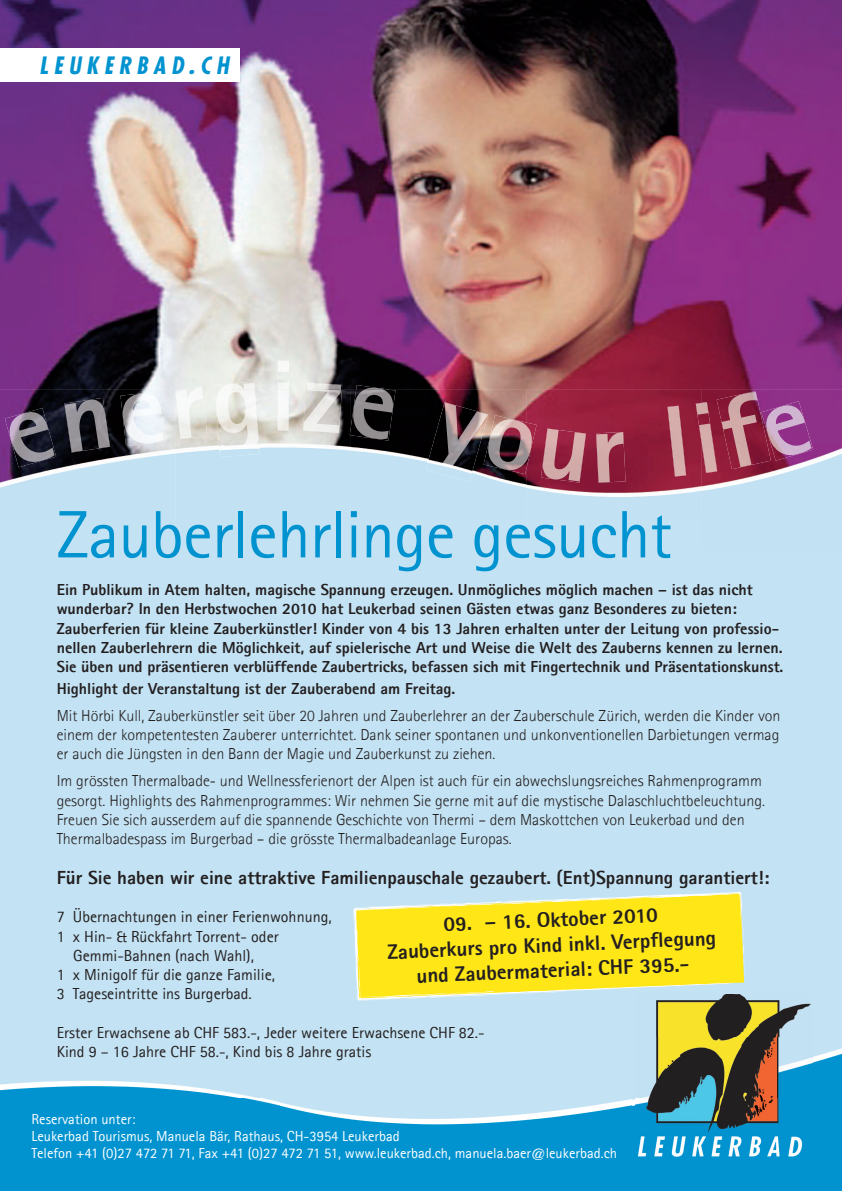
<style>
.page{position:relative;width:842px;height:1191px;background:#fff}
.page>*{position:absolute;margin:0;border:0;box-sizing:border-box;transform-origin:0 0}
.t1{font:67px "Agfa Rotis Sans Serif";letter-spacing:-.01em;color:#0093d0}
.t2{font:italic 700 condensed 23.2px "Futura";letter-spacing:.24em;color:#0093d0}
.t3{font:800 21px/25.2px "Agfa Rotis Sans Serif";color:#231f20;text-align:center}
.t4{font:800 19px "Agfa Rotis Sans Serif";color:#231f20}
.t5{font:300 16px/19.2px "Agfa Rotis Sans Serif";color:#231f20;text-align:justify}
.t6{font:800 16px/19.2px "Agfa Rotis Sans Serif";color:#231f20}
.t7{font:16px/19.2px "Agfa Rotis Sans Serif";color:#231f20}
.t8{font:14.5px/17.4px "Agfa Rotis Sans Serif";color:#fff}
</style>
<div class="page">
<img style="left:0;top:933px;width:631px;height:227px">
<div style="left:0;top:1160px;width:842px;height:31px;background:#0093d0"></div>
<img style="left:631px;top:1037px;width:5px;height:123px">
<img style="left:813px;top:1037px;width:29px;height:123px">
<img style="left:666px;top:1160px;width:141px;height:1px">
<img style="left:0;top:0;width:842px;height:933px">
<img style="left:175px;top:387px;width:27px;height:3px">
<img style="left:214px;top:382px;width:41px;height:8px">
<img style="left:277px;top:360px;width:12px;height:30px">
<img style="left:306px;top:382px;width:36px;height:8px">
<img style="left:356px;top:385px;width:35px;height:5px">
<img style="left:5px;top:408px;width:51px;height:59px">
<img style="left:64px;top:398px;width:46px;height:54px">
<img style="left:121px;top:391px;width:44px;height:55px">
<img style="left:175px;top:390px;width:32px;height:49px">
<img style="left:215px;top:390px;width:45px;height:67px">
<img style="left:277px;top:390px;width:12px;height:41px">
<img style="left:303px;top:390px;width:39px;height:43px">
<img style="left:350px;top:390px;width:45px;height:50px">
<img style="left:426px;top:402px;width:62px;height:80px">
<img style="left:484px;top:415px;width:52px;height:59px">
<img style="left:541px;top:428px;width:45px;height:54px">
<img style="left:596px;top:432px;width:30px;height:51px">
<img style="left:667px;top:406px;width:19px;height:70px">
<img style="left:696px;top:402px;width:21px;height:71px">
<img style="left:717px;top:391px;width:54px;height:78px">
<img style="left:761px;top:401px;width:52px;height:60px">
<div style="left:0;top:48px;width:239px;height:33px;background:#fff"></div>
<img style="left:636px;top:994px;width:177px;height:166px">
<svg style="left:353px;top:892px;width:389px;height:108px;background:#f2e444"></svg>
<svg style="left:741px;top:914px;width:4px;height:66px"></svg>
<svg style="left:638px;top:896px;width:18px;height:3px"></svg>
<svg style="left:602px;top:897px;width:21px;height:3px"></svg>
<svg style="left:570px;top:898px;width:21px;height:3px"></svg>
<svg style="left:496px;top:902px;width:34px;height:2px"></svg>
<svg style="left:542px;top:899px;width:11px;height:4px"></svg>
<svg style="left:406px;top:905px;width:9px;height:3px"></svg>
<svg style="left:424px;top:902px;width:56px;height:5px"></svg>
<svg style="left:354px;top:921px;width:4px;height:6px"></svg>
<svg style="left:361px;top:906px;width:21px;height:5px"></svg>
<svg style="left:355px;top:941px;width:237px;height:58px;background:#fae62f"></svg>
<svg style="left:600px;top:987px;width:53px;height:4px"></svg>
<svg style="left:714px;top:982px;width:18px;height:2px"></svg>
<h2 class="t2" style="left:40px;top:49px;width:191px">LEUKERBAD.CH</h2>
<h1 class="t1" style="left:57px;top:495px;width:617px">Zauberlehrlinge gesucht</h1>
<p class="t6" style="left:57px;top:580px;width:728px">Ein Publikum in Atem halten, magische Spannung erzeugen. Unmögliches möglich machen – ist das nicht wunderbar? In den Herbstwochen 2010 hat Leukerbad seinen Gästen etwas ganz Besonderes zu bieten:<br>Zauberferien für kleine Zauberkünstler! Kinder von 4 bis 13 Jahren erhalten unter der Leitung von professio&shy;nellen Zauberlehrern die Möglichkeit, auf spielerische Art und Weise die Welt des Zauberns kennen zu lernen.<br>Sie üben und präsentieren verblüffende Zaubertricks, befassen sich mit Fingertechnik und Präsentationskunst.</p>
<p class="t6" style="left:57px;top:678px;width:400px">Highlight der Veranstaltung ist der Zauberabend am Freitag.</p>
<p class="t5" style="left:57px;top:706px;width:725px">Mit Hörbi Kull, Zauberkünstler seit über 20 Jahren und Zauberlehrer an der Zauberschule Zürich, werden die Kinder von einem der kompetentesten Zauberer unterrichtet. Dank seiner spontanen und unkonventionellen Darbietungen vermag er auch die Jüngsten in den Bann der Magie und Zauberkunst zu ziehen.</p>
<p class="t5" style="left:57px;top:771px;width:710px;text-align:left">Im grössten Thermalbade- und Wellnessferienort der Alpen ist auch für ein abwechslungsreiches Rahmenprogramm gesorgt. Highlights des Rahmenprogrammes: Wir nehmen Sie gerne mit auf die mystische Dalaschluchtbeleuchtung.<br>Freuen Sie sich ausserdem auf die spannende Geschichte von Thermi – dem Maskottchen von Leukerbad und den Thermalbadespass im Burgerbad – die grösste Thermalbadeanlage Europas.</p>
<p class="t4" style="left:57px;top:865px;width:714px">Für Sie haben wir eine attraktive Familienpauschale gezaubert. (Ent)Spannung garantiert!:</p>
<p class="t7" style="left:57px;top:907px;width:276px">7 Übernachtungen in einer Ferienwohnung,</p>
<p class="t7" style="left:57px;top:926px;width:224px">1 x Hin- &amp; Rückfahrt Torrent- oder</p>
<p class="t7" style="left:73px;top:945px;width:182px">Gemmi-Bahnen (nach Wahl),</p>
<p class="t7" style="left:57px;top:965px;width:220px">1 x Minigolf für die ganze Familie,</p>
<p class="t7" style="left:57px;top:984px;width:197px">3 Tageseintritte ins Burgerbad.</p>
<p class="t7" style="left:57px;top:1022px;width:430px">Erster Erwachsene ab CHF 583.-, Jeder weitere Erwachsene CHF 82.-<br>Kind 9 – 16 Jahre CHF 58.-, Kind bis 8 Jahre gratis</p>
<h3 class="t3" style="left:386px;top:912px;width:330px;rotate:-2deg">09. – 16. Oktober 2010<br>Zauberkurs pro Kind inkl. Verpflegung und Zaubermaterial: CHF 395.-</h3>
<p class="t8" style="left:32px;top:1109px;width:587px">Reservation unter:<br>Leukerbad Tourismus, Manuela Bär, Rathaus, CH-3954 Leukerbad<br>Telefon +41 (0)27 472 71 71, Fax +41 (0)27 472 71 51, www.leukerbad.ch, manuela.baer@leukerbad.ch</p>
</div>
